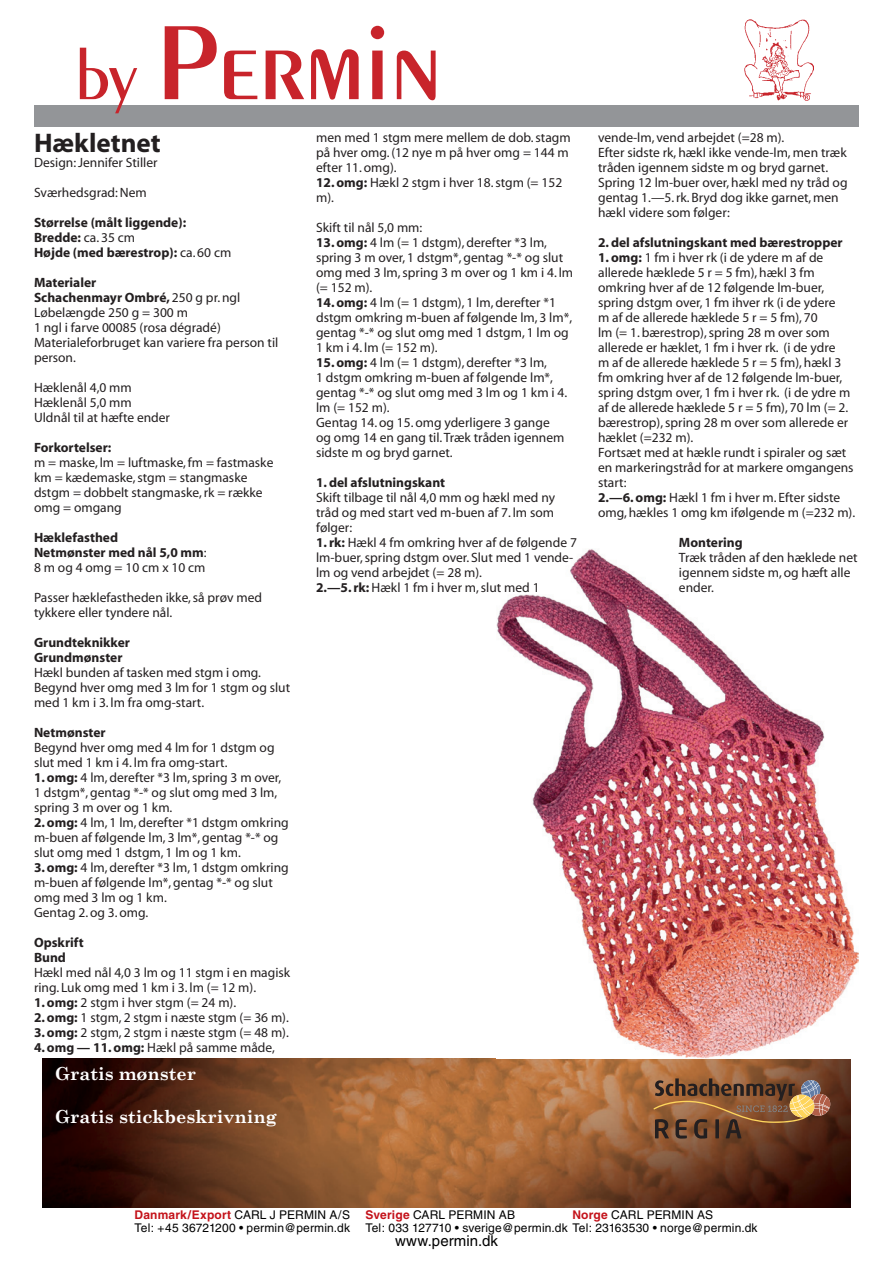
<style>
.page{position:relative;width:893px;height:1263px;background:#fff}
.page>*{position:absolute;margin:0;border:0;box-sizing:border-box;transform-origin:0 0}
.t1{font:112.5px "Penguin Plain";color:#c8242b}
.t2{font:700 27px "Myriad";color:#231f20}
.t3{font:700 18px "Century Schoolbook";color:#fff}
.t4{font:15px "Helvetica";letter-spacing:.005em;color:#000}
.t5{font:13.5px/15px "Myriad";color:#231f20}
.t6{font:700 13.5px/15px "Myriad";color:#231f20}
.t7{font:12px "Helvetica";letter-spacing:.01em;color:#000}
.t8{font:700 12px "Helvetica";letter-spacing:.015em;color:#c4121a}
.s1{font-size:72px}
.s2{font-weight:400}
.s3{font-weight:700}
.s4{font-weight:400;color:#000}
.s5{font-weight:700;color:#c4121a}
</style>
<div class="page">
<div style="left:34px;top:106px;width:825px;height:21px;background:#939598"></div>
<img style="left:745px;top:20px;width:68px;height:80px">
<img style="left:42px;top:1058px;width:808px;height:150px">
<svg style="left:653px;top:1078px;width:177px;height:60px;background:#805637"></svg>
<img style="left:497px;top:549px;width:362px;height:510px">
<h1 class="t1" style="left:76px;top:-4px;width:368px"><span class="s1">by</span> Permin</h1>
<h2 class="t2" style="left:34px;top:129px;width:128px">Hækletnet</h2>
<p class="t5" style="left:34px;top:156px;width:125px">Design: Jennifer Stiller</p>
<p class="t5" style="left:34px;top:186px;width:114px">Sværhedsgrad: Nem</p>
<p class="t6" style="left:34px;top:216px;width:199px">Størrelse (målt liggende):<br>Bredde: <span class="s2">ca. 35 cm<br></span>Højde (med bærestrop): <span class="s2">ca. 60 cm</span></p>
<p class="t5" style="left:34px;top:276px;width:246px"><span class="s3">Materialer<br>Schachenmayr Ombré,</span> 250 g pr. ngl<br>Løbelængde 250 g = 300 m<br>1 ngl i farve 00085 (rosa dégradé)<br>Materialeforbruget kan variere fra person til person.</p>
<p class="t5" style="left:34px;top:381px;width:138px">Hæklenål 4,0 mm<br>Hæklenål 5,0 mm<br>Uldnål til at hæfte ender</p>
<p class="t6" style="left:34px;top:441px;width:79px">Forkortelser:</p>
<p class="t5" style="left:34px;top:456px;width:241px">m = maske, lm = luftmaske, fm = fastmaske km = kædemaske, stgm = stangmaske dstgm = dobbelt stangmaske, rk = række omg = omgang</p>
<p class="t6" style="left:34px;top:531px;width:174px">Hæklefasthed<br>Netmønster med nål 5,0 mm<span class="s2">:<br>8 m og 4 omg = 10 cm x 10 cm</span></p>
<p class="t5" style="left:34px;top:591px;width:230px">Passer hæklefastheden ikke, så prøv med tykkere eller tyndere nål.</p>
<p class="t6" style="left:34px;top:636px;width:97px">Grundteknikker<br>Grundmønster</p>
<p class="t5" style="left:34px;top:666px;width:258px">Hækl bunden af tasken med stgm i omg.<br>Begynd hver omg med 3 lm for 1 stgm og slut med 1 km i 3. lm fra omg-start.</p>
<p class="t6" style="left:34px;top:726px;width:73px">Netmønster</p>
<p class="t5" style="left:34px;top:741px;width:242px">Begynd hver omg med 4 lm for 1 dstgm og slut med 1 km i 4. lm fra omg-start.</p>
<p class="t5" style="left:34px;top:771px;width:249px"><span class="s3">1. omg:</span> 4 lm, derefter *3 lm, spring 3 m over,<br>1 dstgm*, gentag *-* og slut omg med 3 lm, spring 3 m over og 1 km.</p>
<p class="t5" style="left:34px;top:816px;width:256px"><span class="s3">2. omg:</span> 4 lm, 1 lm, derefter *1 dstgm omkring m-buen af følgende lm, 3 lm*, gentag *-* og slut omg med 1 dstgm, 1 lm og 1 km.</p>
<p class="t5" style="left:34px;top:861px;width:256px"><span class="s3">3. omg:</span> 4 lm, derefter *3 lm, 1 dstgm omkring m-buen af følgende lm*, gentag *-* og slut omg med 3 lm og 1 km.<br>Gentag 2. og 3. omg.</p>
<p class="t6" style="left:34px;top:936px;width:51px">Opskrift<br>Bund</p>
<p class="t5" style="left:34px;top:966px;width:258px">Hækl med nål 4,0 3 lm og 11 stgm i en magisk ring. Luk omg med 1 km i 3. lm (= 12 m).</p>
<p class="t5" style="left:34px;top:996px;width:204px"><span class="s3">1. omg:</span> 2 stgm i hver stgm (= 24 m).</p>
<p class="t5" style="left:34px;top:1011px;width:256px"><span class="s3">2. omg:</span> 1 stgm, 2 stgm i næste stgm (= 36 m).</p>
<p class="t5" style="left:34px;top:1026px;width:256px"><span class="s3">3. omg:</span> 2 stgm, 2 stgm i næste stgm (= 48 m).</p>
<p class="t5" style="left:34px;top:1041px;width:242px"><span class="s3">4. omg — 11. omg:</span> Hækl på samme måde,</p>
<h3 class="t3" style="left:55px;top:1059px;width:142px">Gratis mønster</h3>
<h3 class="t3" style="left:55px;top:1102px;width:223px">Gratis stickbeskrivning</h3>
<p class="t5" style="left:316px;top:131px;width:256px">men med 1 stgm mere mellem de dob. stagm på hver omg. (12 nye m på hver omg = 144 m efter 11. omg).</p>
<p class="t5" style="left:316px;top:176px;width:248px"><span class="s3">12. omg:</span> Hækl 2 stgm i hver 18. stgm (= 152 m).</p>
<p class="t5" style="left:316px;top:221px;width:108px">Skift til nål 5,0 mm:</p>
<p class="t5" style="left:316px;top:236px;width:258px"><span class="s3">13. omg:</span> 4 lm (= 1 dstgm), derefter *3 lm, spring 3 m over, 1 dstgm*, gentag *-* og slut omg med 3 lm, spring 3 m over og 1 km i 4. lm (= 152 m).</p>
<p class="t5" style="left:316px;top:296px;width:258px"><span class="s3">14. omg:</span> 4 lm (= 1 dstgm), 1 lm, derefter *1 dstgm omkring m-buen af følgende lm, 3 lm*, gentag *-* og slut omg med 1 dstgm, 1 lm og 1 km i 4. lm (= 152 m).</p>
<p class="t5" style="left:316px;top:356px;width:253px"><span class="s3">15. omg:</span> 4 lm (= 1 dstgm), derefter *3 lm,<br>1 dstgm omkring m-buen af følgende lm*, gentag *-* og slut omg med 3 lm og 1 km i 4. lm (= 152 m).<br>Gentag 14. og 15. omg yderligere 3 gange og omg 14 en gang til. Træk tråden igennem sidste m og bryd garnet.</p>
<p class="t6" style="left:316px;top:475px;width:131px">1. del afslutningskant</p>
<p class="t5" style="left:316px;top:491px;width:241px;text-align:justify">Skift tilbage til nål 4,0 mm og hækl med ny tråd og med start ved m-buen af 7. lm som følger:</p>
<p class="t5" style="left:316px;top:536px;width:262px"><span class="s3">1. rk:</span> Hækl 4 fm omkring hver af de følgende 7 lm-buer, spring dstgm over. Slut med 1 vende&shy;lm og vend arbejdet (= 28 m).<br><span class="s3">2.—5. rk:</span> Hækl 1 fm i hver m, slut med 1</p>
<p class="t5" style="left:598px;top:131px;width:251px">vende-lm, vend arbejdet (=28 m).<br>Efter sidste rk, hækl ikke vende-lm, men træk tråden igennem sidste m og bryd garnet.<br>Spring 12 lm-buer over, hækl med ny tråd og gentag 1.—5. rk. Bryd dog ikke garnet, men hækl videre som følger:</p>
<p class="t6" style="left:598px;top:235px;width:246px">2. del afslutningskant med bærestropper</p>
<p class="t5" style="left:598px;top:251px;width:259px"><span class="s3">1. omg:</span> 1 fm i hver rk (i de ydere m af de allerede hæklede 5 r = 5 fm), hækl 3 fm omkring hver af de 12 følgende lm-buer, spring dstgm over, 1 fm ihver rk (i de ydere<br>m af de allerede hæklede 5 r = 5 fm), 70<br>lm (= 1. bærestrop), spring 28 m over som allerede er hæklet, 1 fm i hver rk. (i de ydre<br>m af de allerede hæklede 5 r = 5 fm), hækl 3 fm omkring hver af de 12 følgende lm-buer, spring dstgm over, 1 fm i hver rk. (i de ydre m af de allerede hæklede 5 r = 5 fm), 70 lm (= 2. bærestrop), spring 28 m over som allerede er hæklet (=232 m).<br>Fortsæt med at hækle rundt i spiraler og sæt en markeringstråd for at markere omgangens start:<br><span class="s3">2.—6. omg:</span> Hækl 1 fm i hver m. Efter sidste omg, hækles 1 omg km ifølgende m (=232 m).</p>
<p class="t6" style="left:679px;top:535px;width:65px">Montering</p>
<p class="t5" style="left:679px;top:551px;width:180px">Træk tråden af den hæklede net igennem sidste m, og hæft alle ender.</p>
<p class="t8" style="left:134px;top:1207px;width:217px">Danmark/Export <span class="s4">CARL J PERMIN A/S</span></p>
<p class="t7" style="left:365px;top:1207px;width:151px"><span class="s5">Sverige</span> CARL PERMIN AB</p>
<p class="t7" style="left:572px;top:1207px;width:142px"><span class="s5">Norge</span> CARL PERMIN AS</p>
<p class="t7" style="left:134px;top:1221px;width:217px">Tel: +45 36721200 • permin@permin.dk</p>
<p class="t7" style="left:365px;top:1221px;width:394px">Tel: 033 127710 • sverige@permin.dk Tel: 23163530 • norge@permin.dk</p>
<p class="t4" style="left:395px;top:1232px;width:104px">www.permin.dk</p>
</div>
